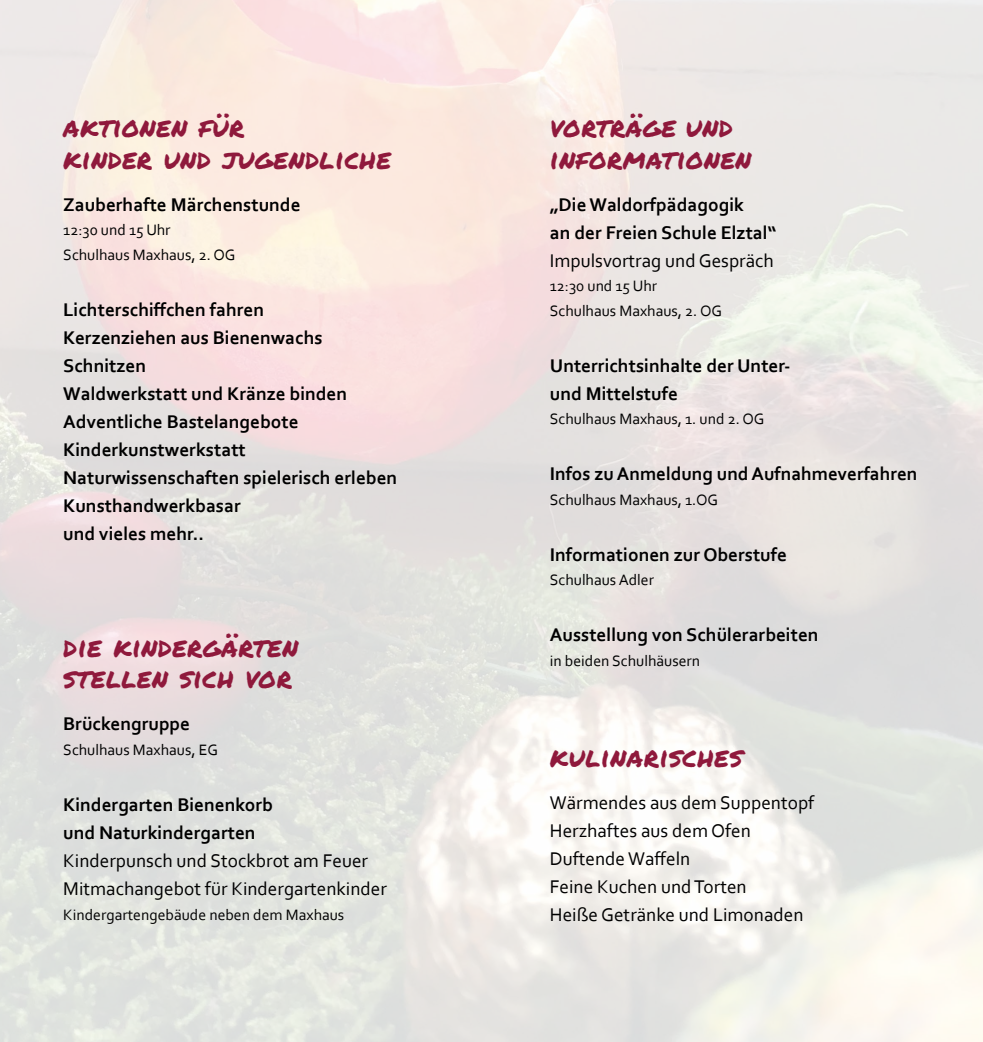
<style>
.page{position:relative;width:983px;height:1042px;background:#fff}
.page>*{position:absolute;margin:0;border:0;box-sizing:border-box;transform-origin:0 0}
.t1{font:28px/31.5px "Permanent Marker";letter-spacing:.02em;color:#8f193c}
.t2{font:700 19.25px/28px "Corbel";color:#000}
.t3{font:19.25px/28px "Corbel";color:#000}
.t4{font:15.75px/24.5px "Corbel";color:#000}
</style>
<div class="page">
<h1 class="t1" style="left:63px;top:110px;width:329px">AKTIONEN FÜR<br>KINDER UND JUGENDLICHE</h1>
<p class="t2" style="left:63px;top:190px;width:239px">Zauberhafte Märchenstunde</p>
<p class="t4" style="left:63px;top:217px;width:174px">12:30 und 15 Uhr<br>Schulhaus Maxhaus, 2. OG</p>
<p class="t2" style="left:63px;top:295px;width:335px">Lichterschiffchen fahren<br>Kerzenziehen aus Bienenwachs<br>Schnitzen<br>Waldwerkstatt und Kränze binden<br>Adventliche Bastelangebote<br>Kinderkunstwerkstatt<br>Naturwissenschaften spielerisch erleben<br>Kunsthandwerkbasar<br>und vieles mehr..</p>
<h1 class="t1" style="left:63px;top:630px;width:236px">DIE KINDERGÄRTEN<br>STELLEN SICH VOR</h1>
<p class="t2" style="left:63px;top:709px;width:128px">Brückengruppe</p>
<p class="t4" style="left:63px;top:737px;width:156px">Schulhaus Maxhaus, EG</p>
<p class="t2" style="left:63px;top:790px;width:211px">Kindergarten Bienenkorb und Naturkindergarten</p>
<p class="t3" style="left:63px;top:846px;width:325px">Kinderpunsch und Stockbrot am Feuer<br>Mitmachangebot für Kindergartenkinder</p>
<p class="t4" style="left:63px;top:901px;width:282px">Kindergartengebäude neben dem Maxhaus</p>
<h1 class="t1" style="left:549px;top:110px;width:203px">VORTRÄGE UND<br>INFORMATIONEN</h1>
<p class="t2" style="left:549px;top:190px;width:228px">„Die Waldorfpädagogik<br>an der Freien Schule Elztal“</p>
<p class="t3" style="left:549px;top:246px;width:225px">Impulsvortrag und Gespräch</p>
<p class="t4" style="left:549px;top:273px;width:174px">12:30 und 15 Uhr<br>Schulhaus Maxhaus, 2. OG</p>
<p class="t2" style="left:549px;top:351px;width:242px">Unterrichtsinhalte der Unter&shy;und Mittelstufe</p>
<p class="t4" style="left:549px;top:406px;width:216px">Schulhaus Maxhaus, 1. und 2. OG</p>
<p class="t2" style="left:549px;top:459px;width:369px">Infos zu Anmeldung und Aufnahmeverfahren</p>
<p class="t4" style="left:549px;top:487px;width:170px">Schulhaus Maxhaus, 1.OG</p>
<p class="t2" style="left:549px;top:540px;width:238px">Informationen zur Oberstufe</p>
<p class="t4" style="left:549px;top:567px;width:106px">Schulhaus Adler</p>
<p class="t2" style="left:549px;top:620px;width:270px">Ausstellung von Schülerarbeiten</p>
<p class="t4" style="left:549px;top:648px;width:152px">in beiden Schulhäusern</p>
<h1 class="t1" style="left:549px;top:740px;width:194px">KULINARISCHES</h1>
<p class="t3" style="left:549px;top:788px;width:266px">Wärmendes aus dem Suppentopf<br>Herzhaftes aus dem Ofen<br>Duftende Waffeln<br>Feine Kuchen und Torten<br>Heiße Getränke und Limonaden</p>
</div>
